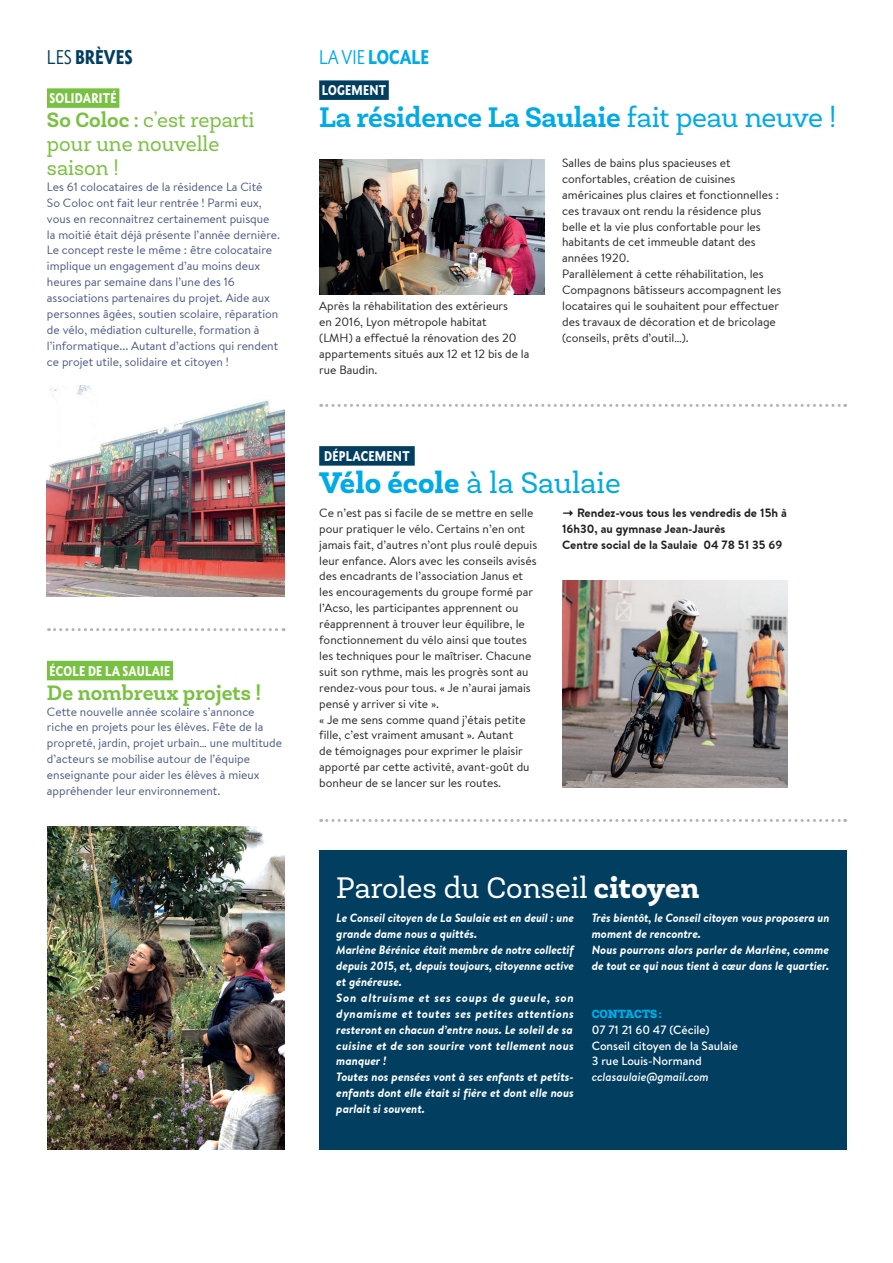
<style>
.page{position:relative;width:893px;height:1263px;background:#fff}
.page>*{position:absolute;margin:0;border:0;box-sizing:border-box;transform-origin:0 0}
.t1{font:30px "Newslab";color:#fff}
.t2{font:30px "Newslab";color:#00abe5}
.t3{font:700 28.5px "Newslab";letter-spacing:-.01em;color:#00abe5}
.t4{font:21px/23.9px "Newslab";color:#79c142}
.t5{font:700 21px "Newslab";color:#79c142}
.t6{font:900 condensed 18px "Metro Nova Pro";color:#00abe5}
.t7{font:900 condensed 18px "Metro Nova Pro";color:#023e60}
.t8{font:900 condensed 12.75px "Metro Nova Pro";letter-spacing:.02em;color:#fff}
.t9{font:12px/15.9px "Brandon Text";color:#231f20}
.t10{font:12px/15.9px "Brandon Text";color:#465680}
.t11{font:italic 700 12px/15.9px "Brandon Text";color:#fff}
.t12{font:700 12px/15.9px "Brandon Text";color:#231f20}
.t13{font:500 12px/15.9px "Brandon Text";color:#fff}
.t14{font:italic 500 12px "Brandon Text";color:#fff}
.t15{font:900 12px "Newslab";color:#00abe5}
.s1{font-weight:400}
.s2{font-weight:700}
.s3{font-weight:800}
</style>
<div class="page">
<img style="left:319px;top:159px;width:225px;height:135px">
<div style="left:319px;top:446px;width:96px;height:20px;background:#023e60"></div>
<div style="left:319px;top:80px;width:70px;height:20px;background:#023e60"></div>
<div style="left:47px;top:88px;width:72px;height:20px;background:#79c142"></div>
<div style="left:47px;top:661px;width:126px;height:19px;background:#79c142"></div>
<svg style="left:48px;top:628px;width:236px;height:3px"></svg>
<svg style="left:321px;top:404px;width:525px;height:3px"></svg>
<svg style="left:321px;top:819px;width:525px;height:3px"></svg>
<img style="left:47px;top:827px;width:238px;height:323px">
<img style="left:47px;top:385px;width:238px;height:211px">
<img style="left:562px;top:580px;width:225px;height:207px">
<div style="left:319px;top:851px;width:527px;height:299px;background:#023e60"></div>
<h3 class="t7" style="left:47px;top:45px;width:87px"><span class="s1">LES</span> BRÈVES</h3>
<h3 class="t6" style="left:319px;top:45px;width:111px"><span class="s1">LA VIE</span> LOCALE</h3>
<p class="t8" style="left:49px;top:90px;width:69px">SOLIDARITÉ</p>
<h3 class="t4" style="left:47px;top:108px;width:209px"><span class="s2">So Coloc :</span> c’est reparti pour une nouvelle saison !</h3>
<p class="t10" style="left:47px;top:178px;width:235px">Les 61 colocataires de la résidence La Cité<br>So Coloc ont fait leur rentrée ! Parmi eux, vous en reconnaitrez certainement puisque la moitié était déjà présente l’année dernière.<br>Le concept reste le même : être colocataire implique un engagement d’au moins deux heures par semaine dans l’une des 16 associations partenaires du projet. Aide aux personnes âgées, soutien scolaire, réparation de vélo, médiation culturelle, formation à l’informatique... Autant d’actions qui rendent ce projet utile, solidaire et citoyen !</p>
<p class="t8" style="left:322px;top:82px;width:66px">LOGEMENT</p>
<h2 class="t3" style="left:319px;top:99px;width:519px">La résidence La Saulaie <span class="s1">fait peau neuve !</span></h2>
<p class="t9" style="left:562px;top:154px;width:221px">Salles de bains plus spacieuses et confortables, création de cuisines américaines plus claires et fonctionnelles : ces travaux ont rendu la résidence plus belle et la vie plus confortable pour les habitants de cet immeuble datant des années 1920.<br>Parallèlement à cette réhabilitation, les Compagnons bâtisseurs accompagnent les locataires qui le souhaitent pour effectuer des travaux de décoration et de bricolage (conseils, prêts d’outil…).</p>
<p class="t9" style="left:319px;top:298px;width:212px">Après la réhabilitation des extérieurs<br>en 2016, Lyon métropole habitat<br>(LMH) a effectué la rénovation des 20 appartements situés aux 12 et 12 bis de la rue Baudin.</p>
<p class="t8" style="left:49px;top:663px;width:122px">ÉCOLE DE LA SAULAIE</p>
<h3 class="t5" style="left:47px;top:679px;width:216px">De nombreux projets !</h3>
<p class="t10" style="left:47px;top:703px;width:237px">Cette nouvelle année scolaire s’annonce riche en projets pour les élèves. Fête de la propreté, jardin, projet urbain… une multitude d’acteurs se mobilise autour de l’équipe enseignante pour aider les élèves à mieux appréhender leur environnement.</p>
<p class="t8" style="left:324px;top:448px;width:87px">DÉPLACEMENT</p>
<h1 class="t2" style="left:319px;top:464px;width:303px"><span class="s3">Vélo école</span> à la Saulaie</h1>
<p class="t9" style="left:319px;top:504px;width:219px">Ce n’est pas si facile de se mettre en selle pour pratiquer le vélo. Certains n’en ont jamais fait, d’autres n’ont plus roulé depuis leur enfance. Alors avec les conseils avisés des encadrants de l’association Janus et les encouragements du groupe formé par l’Acso, les participantes apprennent ou réapprennent à trouver leur équilibre, le fonctionnement du vélo ainsi que toutes les techniques pour le maîtriser. Chacune suit son rythme, mais les progrès sont au rendez-vous pour tous. « Je n’aurai jamais pensé y arriver si vite ».<br>« Je me sens comme quand j’étais petite fille, c’est vraiment amusant ». Autant<br>de témoignages pour exprimer le plaisir apporté par cette activité, avant-goût du bonheur de se lancer sur les routes.</p>
<p class="t12" style="left:562px;top:504px;width:226px;text-indent:15px">Rendez-vous tous les vendredis de 15h à<br>16h30, au gymnase Jean-Jaurès<br>Centre social de la Saulaie 04 78 51 35 69</p>
<h1 class="t1" style="left:336px;top:870px;width:365px">Paroles du Conseil <span class="s3">citoyen</span></h1>
<p class="t11" style="left:336px;top:910px;width:239px">Le Conseil citoyen de La Saulaie est en deuil : une grande dame nous a quittés.<br>Marlène Bérénice était membre de notre collectif depuis 2015, et, depuis toujours, citoyenne active et généreuse.<br>Son altruisme et ses coups de gueule, son dynamisme et toutes ses petites attentions resteront en chacun d’entre nous. Le soleil de sa cuisine et de son sourire vont tellement nous manquer !<br>Toutes nos pensées vont à ses enfants et petits&shy;enfants dont elle était si fière et dont elle nous parlait si souvent.</p>
<p class="t11" style="left:592px;top:910px;width:239px">Très bientôt, le Conseil citoyen vous proposera un moment de rencontre.<br>Nous pourrons alors parler de Marlène, comme de tout ce qui nous tient à cœur dans le quartier.</p>
<p class="t15" style="left:592px;top:1006px;width:72px">CONTACTS:</p>
<p class="t13" style="left:592px;top:1021px;width:148px">07 71 21 60 47 (Cécile)<br>Conseil citoyen de la Saulaie<br>3 rue Louis-Normand</p>
<p class="t14" style="left:592px;top:1069px;width:119px">cclasaulaie@gmail.com</p>
</div>
